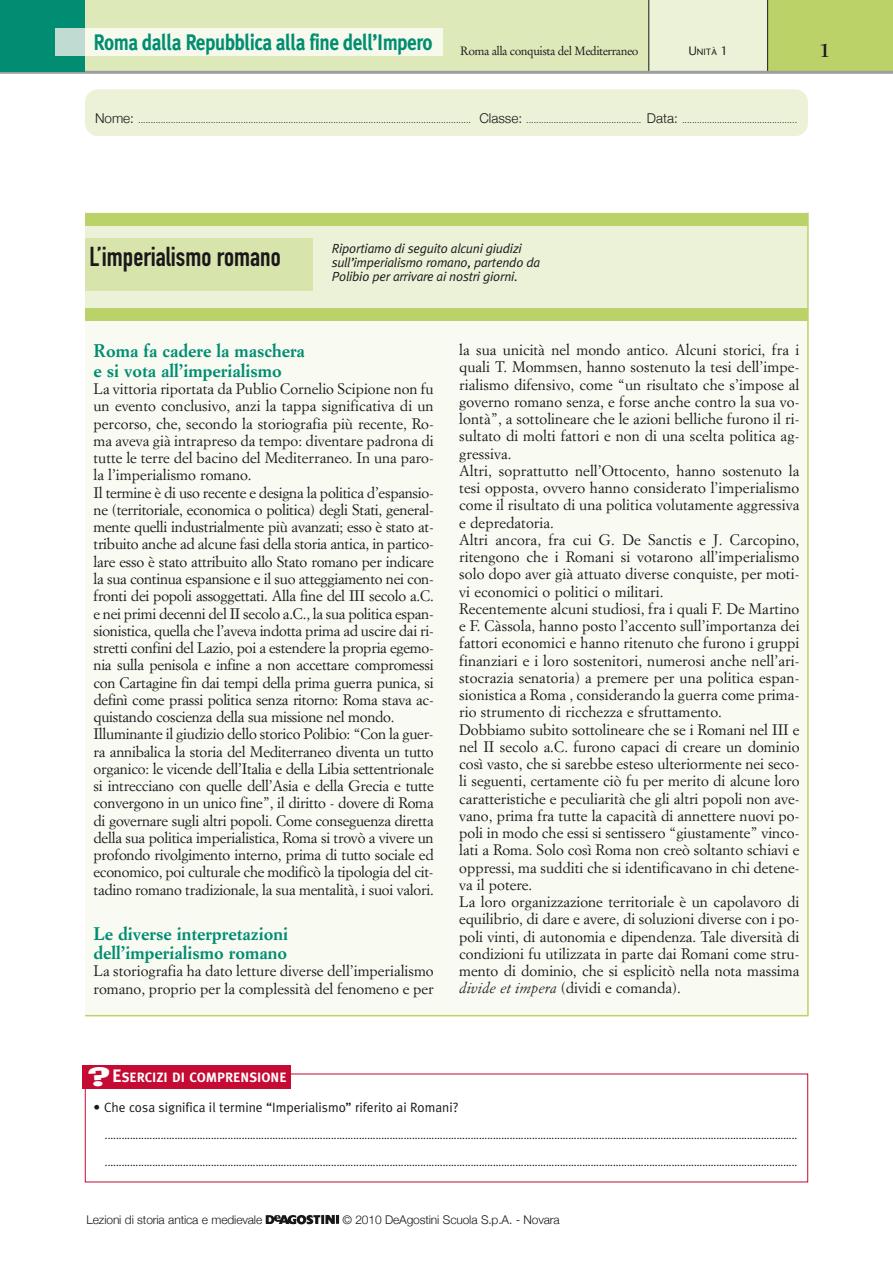
<style>
.page{position:relative;width:893px;height:1263px;background:#fff}
.page>*{position:absolute;margin:0;border:0;box-sizing:border-box;transform-origin:0 0}
.t1{font:27px "DIN Engschrift Alternate";color:#1a171b}
.t2{font:700 22.5px "Meta Plus";letter-spacing:-.03em;color:#008d72;scale:.85 1}
.t3{font:19.5px "Charlotte Medium Plain";color:#1a171b}
.t4{font:700 18px/19.5px "Simoncini Garamond";color:#008d72}
.t5{font:15px/17.2px "Simoncini Garamond";color:#1a171b}
.t6{font:13.5px "Meta Plus Normal";color:#1a171b}
.t7{font:700 13.5px "Meta Plus";color:#fff}
.t8{font:italic 13.2px/14.2px "Meta Plus Normal";letter-spacing:-.015em;color:#1a171b}
.t9{font:300 12px "Helvetica Neue";letter-spacing:-.01em;color:#1a171b}
.t10{font:12px "Stempel Garamond";letter-spacing:-.04em;color:#1a171b}
.t11{font:10.5px "Meta Plus Normal";color:#1a171b}
.t12{font:9.6px "Charlotte Sans Book Plain";color:#1a171b}
.t13{font:300 9px "Helvetica Neue";color:#1a171b}
.s1{font-size:12.75px}
.s2{font-size:13.5px}
.s3{font-style:italic}
.s4{font-size:18px}
</style>
<div class="page">
<div style="left:85px;top:89px;width:723px;height:47px;background:#ecf2d7;border-radius:13px"></div>
<div style="left:85px;top:213px;width:723px;height:803px;background:#f9fbf2"></div>
<div style="left:85px;top:213px;width:723px;height:96px;background:#ecf2d7"></div>
<hr style="left:807px;top:213px;width:2px;height:803px;background:#bbd269">
<div style="left:85px;top:213px;width:723px;height:12px;background:#bbd269"></div>
<div style="left:85px;top:308px;width:723px;height:13px;background:#bbd269"></div>
<hr style="left:85px;top:1015px;width:723px;height:1px;background:#bbd269">
<div style="left:82px;top:1065px;width:209px;height:23px;background:#c50a33"></div>
<img style="left:266px;top:1215px;width:73px;height:9px">
<div style="left:0;top:0;width:893px;height:72px;background:#dee9ba"></div>
<div style="left:755px;top:0;width:138px;height:72px;background:#bbd269"></div>
<div style="left:649px;top:0;width:118px;height:72px;background:#ecf2d7"></div>
<hr style="left:648px;top:0;width:1px;height:72px;background:#1a171b">
<hr style="left:767px;top:0;width:1px;height:72px;background:#1a171b">
<hr style="left:0;top:71px;width:893px;height:3px;background:#9c9d9f">
<div style="left:0;top:0;width:85px;height:71px;background:#008d72"></div>
<div style="left:85px;top:29px;width:357px;height:27px;background:#f6f9eb"></div>
<div style="left:56px;top:29px;width:29px;height:27px;background:#c0dcd2"></div>
<div style="left:85px;top:238px;width:228px;height:53px;background:#d7e4ab"></div>
<h2 class="t2" style="left:94px;top:31px;width:400px">Roma dalla Repubblica alla fine dell’Impero</h2>
<p class="t10" style="left:460px;top:46px;width:180px">Roma alla conquista del Mediterraneo</p>
<p class="t12" style="left:688px;top:48px;width:41px"><span class="s1">U</span>NITÀ <span class="s1">1</span></p>
<h3 class="t3" style="left:819px;top:42px;width:13px">1</h3>
<p class="t13" style="left:95px;top:114px;width:704px"><span class="s2">Nome:</span> ..................................................................................................................................... <span class="s2">Classe:</span> .............................................. <span class="s2">Data:</span> ..............................................</p>
<h1 class="t1" style="left:89px;top:246px;width:193px">L’imperialismo romano</h1>
<p class="t8" style="left:332px;top:242px;width:210px">Riportiamo di seguito alcuni giudizi sull’imperialismo romano, partendo da<br>Polibio per arrivare ai nostri giorni.</p>
<p class="t4" style="left:94px;top:343px;width:213px">Roma fa cadere la maschera e si vota all’imperialismo</p>
<p class="t5" style="left:94px;top:381px;width:342px">La vittoria riportata da Publio Cornelio Scipione non fu un evento conclusivo, anzi la tappa significativa di un percorso, che, secondo la storiografia più recente, Ro&shy;ma aveva già intrapreso da tempo: diventare padrona di tutte le terre del bacino del Mediterraneo. In una paro&shy;la l’imperialismo romano.<br>Il termine è di uso recente e designa la politica d’espansio&shy;ne (territoriale, economica o politica) degli Stati, general&shy;mente quelli industrialmente più avanzati; esso è stato at&shy;tribuito anche ad alcune fasi della storia antica, in partico&shy;lare esso è stato attribuito allo Stato romano per indicare la sua continua espansione e il suo atteggiamento nei con&shy;fronti dei popoli assoggettati. Alla fine del III secolo a.C. e nei primi decenni del II secolo a.C., la sua politica espan&shy;sionistica, quella che l’aveva indotta prima ad uscire dai ri&shy;stretti confini del Lazio, poi a estendere la propria egemo&shy;nia sulla penisola e infine a non accettare compromessi con Cartagine fin dai tempi della prima guerra punica, si definì come prassi politica senza ritorno: Roma stava ac&shy;quistando coscienza della sua missione nel mondo.<br>Illuminante il giudizio dello storico Polibio: “Con la guer&shy;ra annibalica la storia del Mediterraneo diventa un tutto organico: le vicende dell’Italia e della Libia settentrionale si intrecciano con quelle dell’Asia e della Grecia e tutte convergono in un unico fine”, il diritto - dovere di Roma di governare sugli altri popoli. Come conseguenza diretta della sua politica imperialistica, Roma si trovò a vivere un profondo rivolgimento interno, prima di tutto sociale ed economico, poi culturale che modificò la tipologia del cit&shy;tadino romano tradizionale, la sua mentalità, i suoi valori.</p>
<p class="t4" style="left:94px;top:925px;width:196px">Le diverse interpretazioni dell’imperialismo romano</p>
<p class="t5" style="left:94px;top:963px;width:342px">La storiografia ha dato letture diverse dell’imperialismo romano, proprio per la complessità del fenomeno e per</p>
<p class="t5" style="left:459px;top:342px;width:342px">la sua unicità nel mondo antico. Alcuni storici, fra i quali T. Mommsen, hanno sostenuto la tesi dell’impe&shy;rialismo difensivo, come “un risultato che s’impose al governo romano senza, e forse anche contro la sua vo&shy;lontà”, a sottolineare che le azioni belliche furono il ri&shy;sultato di molti fattori e non di una scelta politica ag&shy;gressiva.<br>Altri, soprattutto nell’Ottocento, hanno sostenuto la tesi opposta, ovvero hanno considerato l’imperialismo come il risultato di una politica volutamente aggressiva e depredatoria.<br>Altri ancora, fra cui G. De Sanctis e J. Carcopino, ritengono che i Romani si votarono all’imperialismo solo dopo aver già attuato diverse conquiste, per moti&shy;vi economici o politici o militari.<br>Recentemente alcuni studiosi, fra i quali F. De Martino e F. Càssola, hanno posto l’accento sull’importanza dei fattori economici e hanno ritenuto che furono i gruppi finanziari e i loro sostenitori, numerosi anche nell’ari&shy;stocrazia senatoria) a premere per una politica espan&shy;sionistica a Roma , considerando la guerra come prima&shy;rio strumento di ricchezza e sfruttamento.<br>Dobbiamo subito sottolineare che se i Romani nel III e nel II secolo a.C. furono capaci di creare un dominio così vasto, che si sarebbe esteso ulteriormente nei seco&shy;li seguenti, certamente ciò fu per merito di alcune loro caratteristiche e peculiarità che gli altri popoli non ave&shy;vano, prima fra tutte la capacità di annettere nuovi po&shy;poli in modo che essi si sentissero “giustamente” vinco&shy;lati a Roma. Solo così Roma non creò soltanto schiavi e oppressi, ma sudditi che si identificavano in chi detene&shy;va il potere.<br>La loro organizzazione territoriale è un capolavoro di equilibrio, di dare e avere, di soluzioni diverse con i po&shy;poli vinti, di autonomia e dipendenza. Tale diversità di condizioni fu utilizzata in parte dai Romani come stru&shy;mento di dominio, che si esplicitò nella nota massima <span class="s3">divide et impera</span> (dividi e comanda).</p>
<p class="t7" style="left:112px;top:1070px;width:176px"><span class="s4">E</span>SERCIZI DI COMPRENSIONE</p>
<p class="t6" style="left:94px;top:1102px;width:367px">• Che cosa significa il termine “Imperialismo” riferito ai Romani?</p>
<p class="t11" style="left:105px;top:1131px;width:694px">........................................................................................................................................................................................................................................................</p>
<p class="t11" style="left:105px;top:1158px;width:694px">........................................................................................................................................................................................................................................................</p>
<p class="t9" style="left:87px;top:1212px;width:177px">Lezioni di storia antica e medievale</p>
<p class="t9" style="left:342px;top:1212px;width:219px">© 2010 DeAgostini Scuola S.p.A. - Novara</p>
</div>
